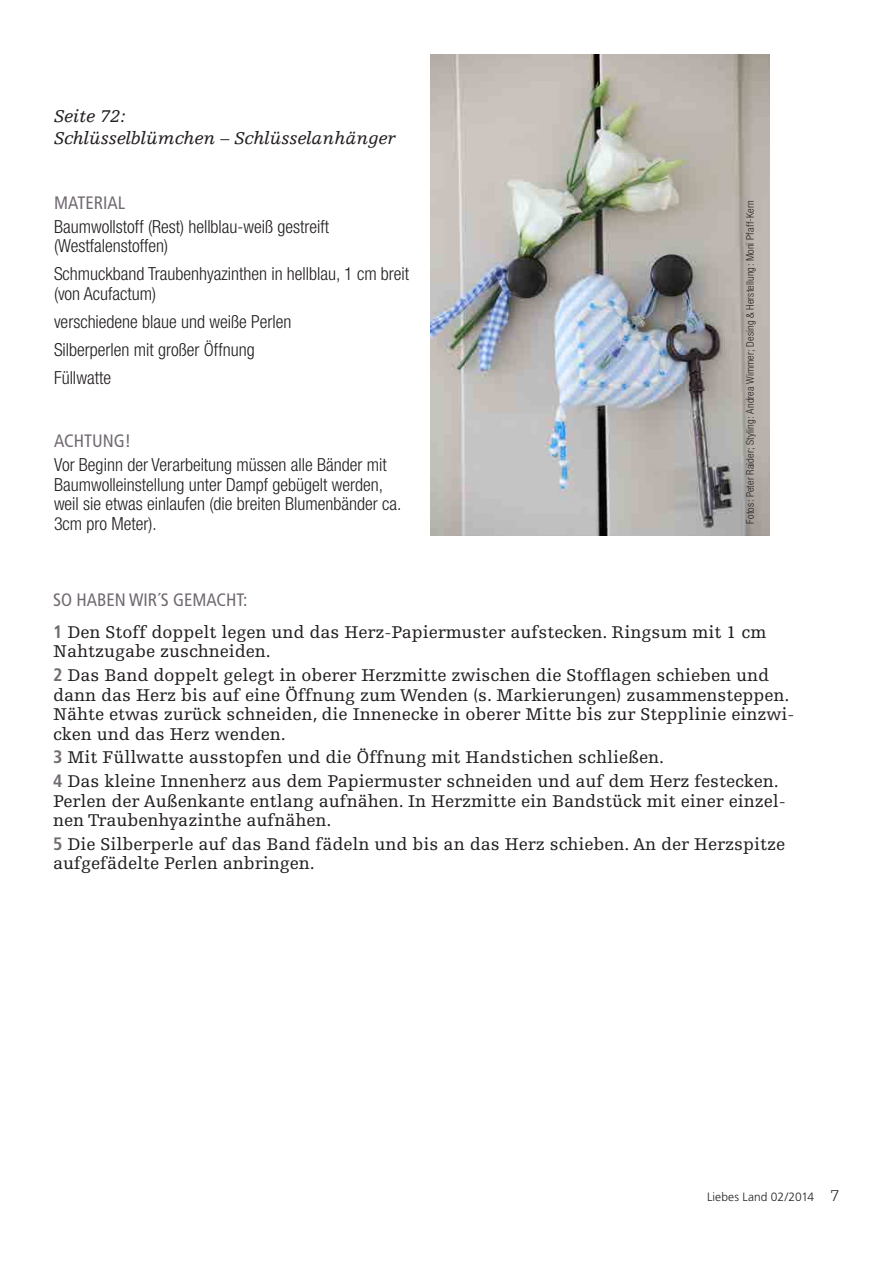
<style>
.page{position:relative;width:893px;height:1263px;background:#fff}
.page>*{position:absolute;margin:0;border:0;box-sizing:border-box;transform-origin:0 0}
.Fließtext_Rezeptzahl{font:18px/19.5px "Egyptienne F";color:#231f20}
.t1{font:300 condensed 18px/19.5px "Helvetica Neue";color:#231f20}
.t2{font:italic 18px/21.6px "Egyptienne F";color:#231f20}
.Bildunterschrift{font:condensed 18px "Frutiger";color:#716a71}
.t3{font:300 12px "Frutiger";letter-spacing:.01em;color:#231f20}
.Credit{font:300 condensed 10.5px "Helvetica Neue";letter-spacing:.01em;color:#231f20}
.s1{font-family:"Frutiger";font-weight:700;font-stretch:condensed;color:#716a71}
.s2{font-family:"Serifa";font-size:16.5px}
</style>
<div class="page">
<img style="left:430px;top:54px;width:340px;height:482px">
<p class="t2" style="left:54px;top:106px;width:343px">Seite 72:<br>Schlüsselblümchen – Schlüsselanhänger</p>
<p class="Bildunterschrift" style="left:54px;top:192px;width:73px">MATERIAL</p>
<p class="t1" style="left:54px;top:217px;width:277px">Baumwollstoff (Rest) hellblau-weiß gestreift (Westfalenstoffen)</p>
<p class="t1" style="left:54px;top:264px;width:357px">Schmuckband Traubenhyazinthen in hellblau, 1 cm breit (von Acufactum)</p>
<p class="t1" style="left:54px;top:312px;width:239px">verschiedene blaue und weiße Perlen</p>
<p class="t1" style="left:54px;top:340px;width:202px">Silberperlen mit großer Öffnung</p>
<p class="t1" style="left:54px;top:368px;width:59px">Füllwatte</p>
<p class="Bildunterschrift" style="left:54px;top:430px;width:79px">ACHTUNG!</p>
<p class="t1" style="left:54px;top:455px;width:349px">Vor Beginn der Verarbeitung müssen alle Bänder mit Baumwolleinstellung unter Dampf gebügelt werden, weil sie etwas einlaufen (die breiten Blumenbänder ca.<br>3cm pro Meter).</p>
<p class="Credit" style="left:744px;top:523px;width:324px;rotate:-90deg">Fotos: Peter Raider; Styling: Andrea Wimmer; Desing &amp; Herstellung: Moni Pfaff-Kern</p>
<p class="Bildunterschrift" style="left:53px;top:589px;width:196px">SO HABEN WIR´S GEMACHT:</p>
<p class="Fließtext_Rezeptzahl" style="left:53px;top:622px;width:715px"><span class="s1">1</span> Den Stoff doppelt legen und das Herz-Papiermuster aufstecken. Ringsum mit 1 cm<br>Nahtzugabe zuschneiden.</p>
<p class="Fließtext_Rezeptzahl" style="left:53px;top:666px;width:743px"><span class="s1">2</span> Das Band doppelt gelegt in oberer Herzmitte zwischen die Stofflagen schieben und dann das Herz bis auf eine Öffnung zum Wenden (s. Markierungen) zusammensteppen.<br>Nähte etwas zurück schneiden, die Innenecke in oberer Mitte bis zur Stepplinie einzwi&shy;cken und das Herz wenden.</p>
<p class="Fließtext_Rezeptzahl" style="left:53px;top:748px;width:612px"><span class="s1">3</span> Mit Füllwatte ausstopfen und die Öffnung mit Handstichen schließen.</p>
<p class="Fließtext_Rezeptzahl" style="left:53px;top:772px;width:734px"><span class="s1">4</span> Das kleine Innenherz aus dem Papiermuster schneiden und auf dem Herz festecken.<br>Perlen der Außenkante entlang aufnähen. In Herzmitte ein Bandstück mit einer einzel&shy;nen Traubenhyazinthe aufnähen.</p>
<p class="Fließtext_Rezeptzahl" style="left:53px;top:834px;width:733px"><span class="s1">5</span> Die Silberperle auf das Band fädeln und bis an das Herz schieben. An der Herzspitze aufgefädelte Perlen anbringen.</p>
<p class="t3" style="left:707px;top:1190px;width:133px">Liebes Land 02/2014 <span class="s2">7</span></p>
</div>
